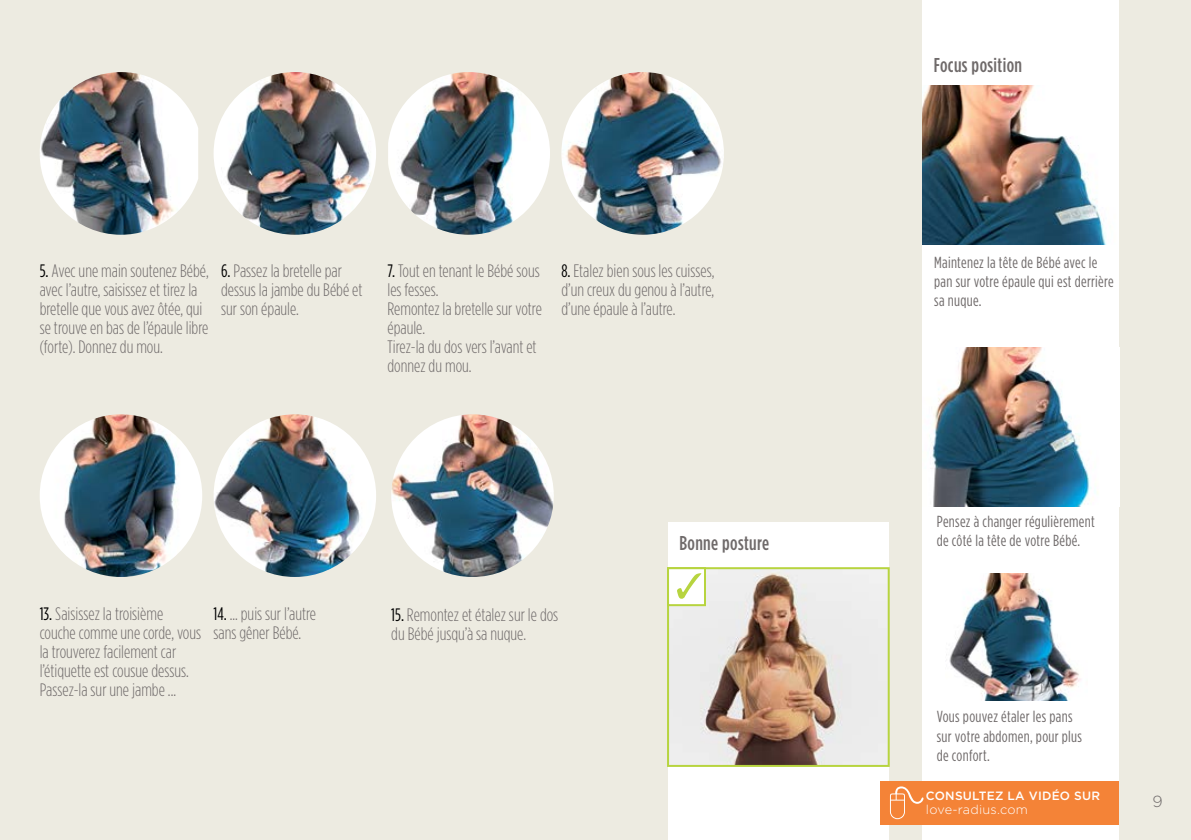
<style>
.page{position:relative;width:1191px;height:840px;background:#fff}
.page>*{position:absolute;margin:0;border:0;box-sizing:border-box;transform-origin:0 0}
.t1{font:500 20px "Gotham Condensed";letter-spacing:.02em;color:#6f6a6a}
.t2{font:300 18px/19px "Gotham Condensed";color:#6f6a6a}
.t3{font:16px/19.2px "Gotham Condensed";letter-spacing:.02em;color:#6f6a6a}
.t4{font:300 16px "Gotham";color:#6f6a6a}
.t5{font:300 12.8px "Gotham";letter-spacing:.02em;color:#fff}
.t6{font:500 12px "Gotham";letter-spacing:.02em;color:#fff}
.s1{font-weight:400;color:#000}
</style>
<div class="page">
<div style="left:0;top:0;width:1191px;height:839px;background:#edebe1"></div>
<img style="left:40px;top:72px;width:158px;height:162px">
<img style="left:214px;top:72px;width:162px;height:162px;border-radius:81px">
<img style="left:388px;top:72px;width:162px;height:162px">
<img style="left:561px;top:72px;width:163px;height:162px;border-radius:81px">
<img style="left:40px;top:414px;width:162px;height:162px;border-radius:81px">
<img style="left:214px;top:414px;width:162px;height:162px;border-radius:81px">
<img style="left:391px;top:414px;width:163px;height:162px;border-radius:81px">
<div style="left:922px;top:0;width:197px;height:839px;background:#fff"></div>
<div style="left:668px;top:522px;width:220px;height:317px;background:#fff"></div>
<div style="left:880px;top:780px;width:238px;height:43px;background:#f48337"></div>
<svg style="left:890px;top:786px;width:33px;height:32px"></svg>
<img style="left:670px;top:570px;width:216px;height:193px">
<div style="left:667px;top:567px;width:222px;height:199px;border:2px solid #b7d43f"></div>
<div style="left:667px;top:567px;width:39px;height:38px;background:#fff;border:2px solid #b7d43f"></div>
<svg style="left:677px;top:573px;width:24px;height:25px"></svg>
<img style="left:922px;top:85px;width:185px;height:160px">
<img style="left:946px;top:573px;width:135px;height:127px">
<img style="left:932px;top:347px;width:166px;height:159px">
<p class="t2" style="left:40px;top:261px;width:170px"><span class="s1">5.</span> Avec une main soutenez Bébé, avec l’autre, saisissez et tirez la bretelle que vous avez ôtée, qui se trouve en bas de l’épaule libre (forte). Donnez du mou.</p>
<p class="t2" style="left:221px;top:261px;width:143px"><span class="s1">6.</span> Passez la bretelle par dessus la jambe du Bébé et sur son épaule.</p>
<p class="t2" style="left:387px;top:261px;width:156px"><span class="s1">7.</span> Tout en tenant le Bébé sous les fesses.<br>Remontez la bretelle sur votre épaule.<br>Tirez-la du dos vers l’avant et donnez du mou.</p>
<p class="t2" style="left:561px;top:261px;width:155px;text-align:justify"><span class="s1">8.</span> Etalez bien sous les cuisses, d’un creux du genou à l’autre, d’une épaule à l’autre.</p>
<p class="t2" style="left:40px;top:604px;width:163px"><span class="s1">13.</span> Saisissez la troisième couche comme une corde, vous la trouverez facilement car l’étiquette est cousue dessus.<br>Passez-la sur une jambe ...</p>
<p class="t2" style="left:214px;top:604px;width:104px"><span class="s1">14.</span> ... puis sur l’autre sans gêner Bébé.</p>
<p class="t2" style="left:391px;top:604px;width:169px"><span class="s1">15.</span> Remontez et étalez sur le dos du Bébé jusqu’à sa nuque.</p>
<p class="t1" style="left:679px;top:530px;width:91px">Bonne posture</p>
<p class="t1" style="left:933px;top:53px;width:90px">Focus position</p>
<p class="t3" style="left:934px;top:252px;width:181px">Maintenez la tête de Bébé avec le pan sur votre épaule qui est derrière sa nuque.</p>
<p class="t3" style="left:936px;top:511px;width:159px">Pensez à changer régulièrement de côté la tête de votre Bébé.</p>
<p class="t3" style="left:936px;top:706px;width:147px">Vous pouvez étaler les pans sur votre abdomen, pour plus de confort.</p>
<p class="t6" style="left:926px;top:787px;width:176px">CONSULTEZ LA VIDÉO SUR</p>
<p class="t5" style="left:926px;top:801px;width:104px">love-radius.com</p>
<p class="t4" style="left:1152px;top:791px;width:12px">9</p>
</div>
